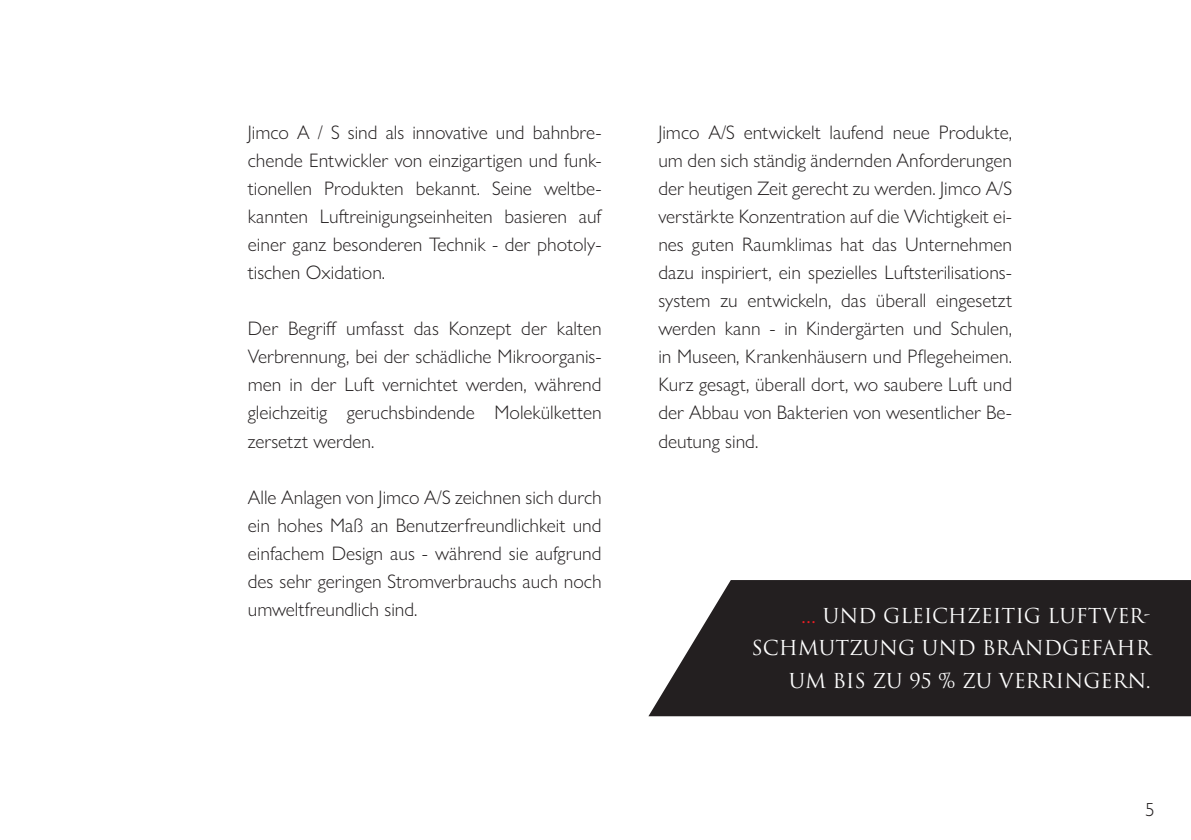
<style>
.page{position:relative;width:1191px;height:840px;background:#fff}
.page>*{position:absolute;margin:0;border:0;box-sizing:border-box;transform-origin:0 0}
.t1{font:20px/32px "Trajan Pro 3";color:#fff;text-align:right}
.t2{font:300 19.6px/28px "Gill Sans Nova";color:#231f20;text-align:justify}
.t3{font:300 19px "Gill Sans Nova";color:#231f20}
.s1{color:#ee1d23}
</style>
<div class="page">
<svg style="left:649px;top:580px;width:542px;height:135px;background:#333031"></svg>
<p class="t2" style="left:248px;top:118px;width:355px">Jimco A / S sind als innovative und bahnbre&shy;chende Entwickler von einzigartigen und funk&shy;tionellen Produkten bekannt. Seine weltbe&shy;kannten Luftreinigungseinheiten basieren auf einer ganz besonderen Technik - der photoly&shy;tischen Oxidation.</p>
<p class="t2" style="left:248px;top:314px;width:355px">Der Begriff umfasst das Konzept der kalten Verbrennung, bei der schädliche Mikroorganis&shy;men in der Luft vernichtet werden, während gleichzeitig geruchsbindende Molekülketten zersetzt werden.</p>
<p class="t2" style="left:248px;top:482px;width:355px">Alle Anlagen von Jimco A/S zeichnen sich durch ein hohes Maß an Benutzerfreundlichkeit und einfachem Design aus - während sie aufgrund des sehr geringen Stromverbrauchs auch noch umweltfreundlich sind.</p>
<p class="t2" style="left:658px;top:118px;width:355px">Jimco A/S entwickelt laufend neue Produkte, um den sich ständig ändernden Anforderungen der heutigen Zeit gerecht zu werden. Jimco A/S verstärkte Konzentration auf die Wichtigkeit ei&shy;nes guten Raumklimas hat das Unternehmen dazu inspiriert, ein spezielles Luftsterilisations&shy;system zu entwickeln, das überall eingesetzt werden kann - in Kindergärten und Schulen, in Museen, Krankenhäusern und Pflegeheimen.<br>Kurz gesagt, überall dort, wo saubere Luft und der Abbau von Bakterien von wesentlicher Be&shy;deutung sind.</p>
<p class="t1" style="left:751px;top:600px;width:401px"><span class="s1">...</span> UND GLEICHZEITIG LUFTVER-<br>SCHMUTZUNG UND BRANDGEFAHR<br>UM BIS ZU 95 % ZU VERRINGERN.</p>
<p class="t3" style="left:1145px;top:797px;width:11px">5</p>
</div>
